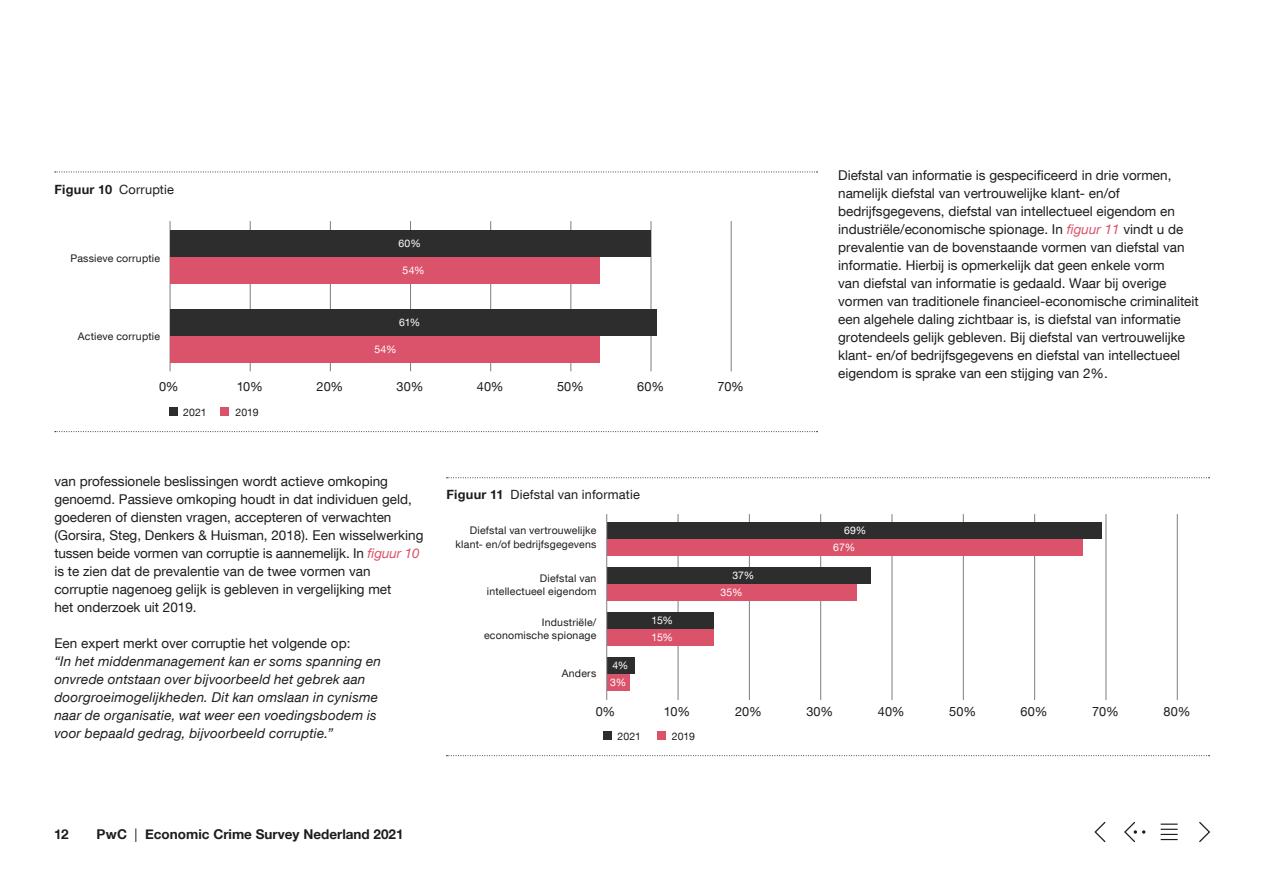
<style>
.page{position:relative;width:1263px;height:893px;background:#fff}
.page>*{position:absolute;margin:0;border:0;box-sizing:border-box;transform-origin:0 0}
.t1{font:13.5px/18px "Helvetica Neue LT Com";color:#1d1d1b}
.t2{font:italic 13.5px/18px "Helvetica Neue LT Com";letter-spacing:.015em;color:#1d1d1b}
.t3{font:700 13.5px "Helvetica Neue";color:#1d1d1b}
.t4{font:700 13.5px "Helvetica Neue LT Com";color:#1d1d1b}
.t5{font:12.75px "Helvetica Neue LT Com";letter-spacing:.015em;color:#1d1d1b}
.t6{font:10.5px/13.5px "Helvetica Neue LT Com";letter-spacing:.02em;color:#1d1d1b;text-align:right}
.t7{font:10.5px "Helvetica Neue LT Com";letter-spacing:.01em;color:#fff}
.s1{font-weight:700}
.s2{font-style:italic;color:#db536a}
.s3{font-family:"Helvetica Neue LT Com"}
.s4{font-family:"Helvetica Neue LT Com";font-weight:400}
</style>
<div class="page">
<svg style="left:1161px;top:823px;width:16px;height:17px"></svg>
<svg style="left:1124px;top:822px;width:21px;height:20px"></svg>
<svg style="left:1094px;top:822px;width:11px;height:20px"></svg>
<svg style="left:1199px;top:822px;width:11px;height:20px"></svg>
<div style="left:169px;top:408px;width:9px;height:8px;background:#2d2d2d"></div>
<div style="left:221px;top:408px;width:8px;height:8px;background:#db536a"></div>
<hr style="left:170px;top:221px;width:1px;height:150px;background:#7d7d7d">
<hr style="left:250px;top:221px;width:1px;height:150px;background:#7d7d7d">
<hr style="left:330px;top:221px;width:1px;height:150px;background:#7d7d7d">
<hr style="left:410px;top:221px;width:1px;height:150px;background:#7d7d7d">
<hr style="left:490px;top:221px;width:1px;height:150px;background:#7d7d7d">
<hr style="left:570px;top:221px;width:1px;height:150px;background:#7d7d7d">
<hr style="left:651px;top:221px;width:1px;height:150px;background:#7d7d7d">
<hr style="left:731px;top:221px;width:1px;height:150px;background:#7d7d7d">
<div style="left:170px;top:257px;width:430px;height:27px;background:#db536a"></div>
<div style="left:170px;top:336px;width:430px;height:27px;background:#db536a"></div>
<div style="left:170px;top:230px;width:480px;height:27px;background:#2d2d2d"></div>
<div style="left:170px;top:309px;width:487px;height:27px;background:#2d2d2d"></div>
<svg style="left:55px;top:172px;width:762px;height:1px"></svg>
<svg style="left:55px;top:431px;width:762px;height:1px"></svg>
<hr style="left:678px;top:514px;width:1px;height:186px;background:#7d7d7d">
<hr style="left:749px;top:514px;width:1px;height:186px;background:#7d7d7d">
<hr style="left:820px;top:514px;width:1px;height:186px;background:#7d7d7d">
<hr style="left:892px;top:514px;width:1px;height:186px;background:#7d7d7d">
<hr style="left:1034px;top:514px;width:1px;height:186px;background:#7d7d7d">
<hr style="left:963px;top:514px;width:1px;height:186px;background:#7d7d7d">
<hr style="left:1177px;top:514px;width:1px;height:186px;background:#7d7d7d">
<hr style="left:1105px;top:514px;width:1px;height:186px;background:#7d7d7d">
<div style="left:607px;top:584px;width:249px;height:16px;background:#db536a"></div>
<div style="left:607px;top:539px;width:475px;height:16px;background:#db536a"></div>
<div style="left:607px;top:629px;width:106px;height:17px;background:#db536a"></div>
<div style="left:607px;top:674px;width:22px;height:17px;background:#db536a"></div>
<div style="left:607px;top:567px;width:263px;height:17px;background:#2d2d2d"></div>
<div style="left:607px;top:522px;width:494px;height:17px;background:#2d2d2d"></div>
<div style="left:607px;top:612px;width:106px;height:17px;background:#2d2d2d"></div>
<div style="left:607px;top:657px;width:28px;height:17px;background:#2d2d2d"></div>
<div style="left:603px;top:732px;width:9px;height:8px;background:#2d2d2d"></div>
<div style="left:657px;top:732px;width:8px;height:8px;background:#db536a"></div>
<hr style="left:606px;top:514px;width:1px;height:186px;background:#7d7d7d">
<svg style="left:446px;top:477px;width:763px;height:1px"></svg>
<svg style="left:446px;top:755px;width:763px;height:1px"></svg>
<p class="t5" style="left:55px;top:182px;width:121px"><span class="s1">Figuur 10</span> Corruptie</p>
<p class="t6" style="left:71px;top:251px;width:91px">Passieve corruptie</p>
<p class="t6" style="left:78px;top:330px;width:84px">Actieve corruptie</p>
<p class="t7" style="left:398px;top:237px;width:24px">60%</p>
<p class="t7" style="left:403px;top:264px;width:24px">54%</p>
<p class="t7" style="left:399px;top:316px;width:23px">61%</p>
<p class="t7" style="left:375px;top:343px;width:24px">54%</p>
<p class="t5" style="left:159px;top:379px;width:21px">0%</p>
<p class="t5" style="left:237px;top:379px;width:28px">10%</p>
<p class="t5" style="left:317px;top:379px;width:28px">20%</p>
<p class="t5" style="left:397px;top:379px;width:28px">30%</p>
<p class="t5" style="left:477px;top:379px;width:28px">40%</p>
<p class="t5" style="left:557px;top:379px;width:28px">50%</p>
<p class="t5" style="left:637px;top:379px;width:28px">60%</p>
<p class="t5" style="left:717px;top:379px;width:28px">70%</p>
<p class="t6" style="left:183px;top:405px;width:25px">2021</p>
<p class="t6" style="left:236px;top:405px;width:25px">2019</p>
<p class="t1" style="left:838px;top:166px;width:362px">Diefstal van informatie is gespecificeerd in drie vormen, namelijk diefstal van vertrouwelijke klant- en/of bedrijfsgegevens, diefstal van intellectueel eigendom en industriële/economische spionage. In <span class="s2">figuur 11</span> vindt u de prevalentie van de bovenstaande vormen van diefstal van informatie. Hierbij is opmerkelijk dat geen enkele vorm<br>van diefstal van informatie is gedaald. Waar bij overige vormen van traditionele financieel-economische criminaliteit een algehele daling zichtbaar is, is diefstal van informatie grotendeels gelijk gebleven. Bij diefstal van vertrouwelijke klant- en/of bedrijfsgegevens en diefstal van intellectueel eigendom is sprake van een stijging van 2%.</p>
<p class="t1" style="left:54px;top:472px;width:371px">van professionele beslissingen wordt actieve omkoping genoemd. Passieve omkoping houdt in dat individuen geld, goederen of diensten vragen, accepteren of verwachten (Gorsira, Steg, Denkers &amp; Huisman, 2018). Een wisselwerking tussen beide vormen van corruptie is aannemelijk. In <span class="s2">figuur 10 </span>is te zien dat de prevalentie van de twee vormen van corruptie nagenoeg gelijk is gebleven in vergelijking met<br>het onderzoek uit 2019.</p>
<p class="t1" style="left:54px;top:634px;width:298px">Een expert merkt over corruptie het volgende op:</p>
<p class="t2" style="left:54px;top:652px;width:328px">“In het middenmanagement kan er soms spanning en onvrede ontstaan over bijvoorbeeld het gebrek aan doorgroeimogelijkheden. Dit kan omslaan in cynisme naar de organisatie, wat weer een voedingsbodem is voor bepaald gedrag, bijvoorbeeld corruptie.”</p>
<p class="t5" style="left:446px;top:487px;width:195px"><span class="s1">Figuur 11</span> Diefstal van informatie</p>
<p class="t6" style="left:456px;top:524px;width:142px">Diefstal van vertrouwelijke klant- en/of bedrijfsgegevens</p>
<p class="t6" style="left:487px;top:571px;width:111px">Diefstal van intellectueel eigendom</p>
<p class="t6" style="left:484px;top:615px;width:114px">Industriële/ economische spionage</p>
<p class="t6" style="left:562px;top:666px;width:36px">Anders</p>
<p class="t7" style="left:612px;top:659px;width:17px">4%</p>
<p class="t7" style="left:610px;top:676px;width:18px">3%</p>
<p class="t7" style="left:652px;top:614px;width:23px">15%</p>
<p class="t7" style="left:652px;top:631px;width:23px">15%</p>
<p class="t7" style="left:732px;top:569px;width:23px">37%</p>
<p class="t7" style="left:720px;top:586px;width:24px">35%</p>
<p class="t7" style="left:844px;top:524px;width:24px">69%</p>
<p class="t7" style="left:833px;top:541px;width:24px">67%</p>
<p class="t5" style="left:596px;top:703px;width:21px">0%</p>
<p class="t5" style="left:664px;top:703px;width:28px">10%</p>
<p class="t5" style="left:735px;top:703px;width:28px">20%</p>
<p class="t5" style="left:806px;top:703px;width:28px">30%</p>
<p class="t5" style="left:878px;top:703px;width:28px">40%</p>
<p class="t5" style="left:949px;top:703px;width:28px">50%</p>
<p class="t5" style="left:1020px;top:703px;width:28px">60%</p>
<p class="t5" style="left:1092px;top:703px;width:28px">70%</p>
<p class="t5" style="left:1163px;top:703px;width:28px">80%</p>
<p class="t6" style="left:617px;top:729px;width:25px">2021</p>
<p class="t6" style="left:672px;top:729px;width:25px">2019</p>
<p class="t4" style="left:54px;top:826px;width:16px">12</p>
<p class="t3" style="left:96px;top:824px;width:309px"><span class="s3">PwC</span> <span class="s4">|</span> Economic Crime Survey Nederland 2021</p>
</div>
